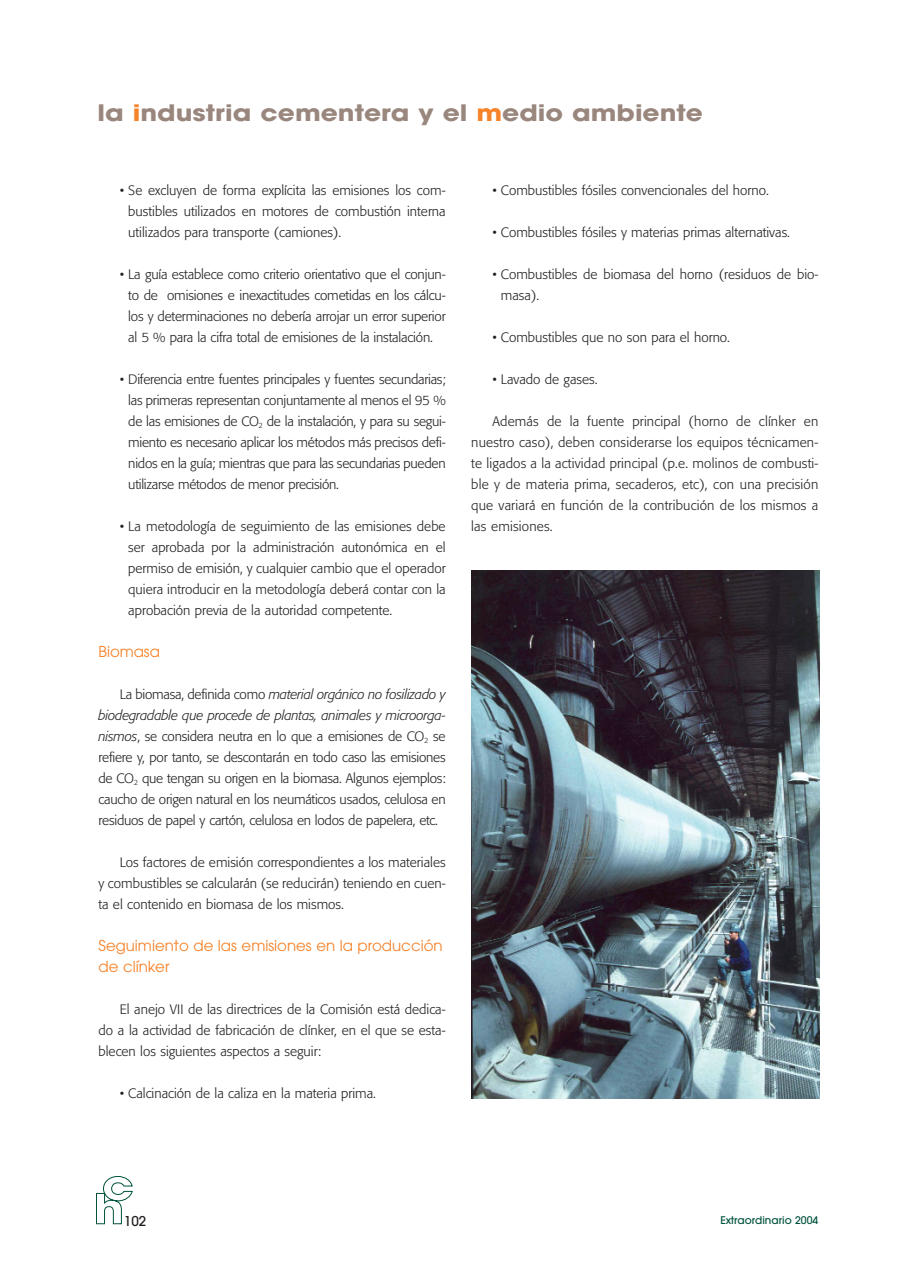
<style>
.page{position:relative;width:918px;height:1287px;background:#fff}
.page>*{position:absolute;margin:0;border:0;box-sizing:border-box;transform-origin:0 0}
.t1{font:700 22.5px "Avant Garde";color:#99867d;scale:1.18 1}
.t2{font:15px/21px "Avant Garde";color:#f68229}
.t3{font:300 13.5px/21px "Formata";color:#231f1f;text-align:justify}
.t4{font:500 13.5px "Avant Garde";color:#231f1f}
.t5{font:500 10.5px "Avant Garde";color:#00523d}
.s1{color:#f68229}
.s2{font-style:italic}
</style>
<div class="page">
<svg style="left:96px;top:1176px;width:37px;height:49px"></svg>
<img style="left:472px;top:570px;width:348px;height:529px">
<h1 class="t1" style="left:98px;top:105px;width:515px">la <span class="s1">i</span>ndustria cementera y el <span class="s1">m</span>edio ambiente</h1>
<p class="t3" style="left:128px;top:181px;width:319px;text-indent:-9px">• Se excluyen de forma explícita las emisiones los com&shy;bustibles utilizados en motores de combustión interna utilizados para transporte (camiones).</p>
<p class="t3" style="left:128px;top:265px;width:319px;text-indent:-9px">• La guía establece como criterio orientativo que el conjun&shy;to de omisiones e inexactitudes cometidas en los cálcu&shy;los y determinaciones no debería arrojar un error superior al 5 % para la cifra total de emisiones de la instalación.</p>
<p class="t3" style="left:128px;top:370px;width:319px;text-indent:-9px">• Diferencia entre fuentes principales y fuentes secundarias; las primeras representan conjuntamente al menos el 95 % de las emisiones de CO<sub>2</sub> de la instalación, y para su segui&shy;miento es necesario aplicar los métodos más precisos defi&shy;nidos en la guía; mientras que para las secundarias pueden utilizarse métodos de menor precisión.</p>
<p class="t3" style="left:128px;top:517px;width:319px;text-indent:-9px">• La metodología de seguimiento de las emisiones debe ser aprobada por la administración autonómica en el permiso de emisión, y cualquier cambio que el operador quiera introducir en la metodología deberá contar con la aprobación previa de la autoridad competente.</p>
<p class="t2" style="left:99px;top:642px;width:63px">Biomasa</p>
<p class="t3" style="left:99px;top:685px;width:349px;text-indent:21px">La biomasa, definida como <span class="s2">material orgánico no fosilizado y biodegradable que procede de plantas, animales y microorga&shy;nismos</span>, se considera neutra en lo que a emisiones de CO<sub>2</sub> se refiere y, por tanto, se descontarán en todo caso las emisiones de CO<sub>2</sub> que tengan su origen en la biomasa. Algunos ejemplos: caucho de origen natural en los neumáticos usados, celulosa en residuos de papel y cartón, celulosa en lodos de papelera, etc.</p>
<p class="t3" style="left:99px;top:853px;width:349px;text-indent:21px">Los factores de emisión correspondientes a los materiales y combustibles se calcularán (se reducirán) teniendo en cuen&shy;ta el contenido en biomasa de los mismos.</p>
<p class="t2" style="left:99px;top:936px;width:346px">Seguimiento de las emisiones en la producción de clínker</p>
<p class="t3" style="left:99px;top:1000px;width:349px;text-indent:21px">El anejo VII de las directrices de la Comisión está dedica&shy;do a la actividad de fabricación de clínker, en el que se esta&shy;blecen los siguientes aspectos a seguir:</p>
<p class="t3" style="left:120px;top:1084px;width:258px">• Calcinación de la caliza en la materia prima.</p>
<p class="t3" style="left:492px;top:181px;width:278px">• Combustibles fósiles convencionales del horno.</p>
<p class="t3" style="left:492px;top:223px;width:299px">• Combustibles fósiles y materias primas alternativas.</p>
<p class="t3" style="left:501px;top:265px;width:319px;text-indent:-9px">• Combustibles de biomasa del horno (residuos de bio&shy;masa).</p>
<p class="t3" style="left:492px;top:328px;width:239px">• Combustibles que no son para el horno.</p>
<p class="t3" style="left:492px;top:370px;width:107px">• Lavado de gases.</p>
<p class="t3" style="left:471px;top:412px;width:349px;text-indent:21px">Además de la fuente principal (horno de clínker en nuestro caso), deben considerarse los equipos técnicamen&shy;te ligados a la actividad principal (p.e. molinos de combusti&shy;ble y de materia prima, secaderos, etc), con una precisión que variará en función de la contribución de los mismos a las emisiones.</p>
<p class="t4" style="left:124px;top:1216px;width:24px">102</p>
<p class="t5" style="left:720px;top:1216px;width:100px">Extraordinario 2004</p>
</div>
